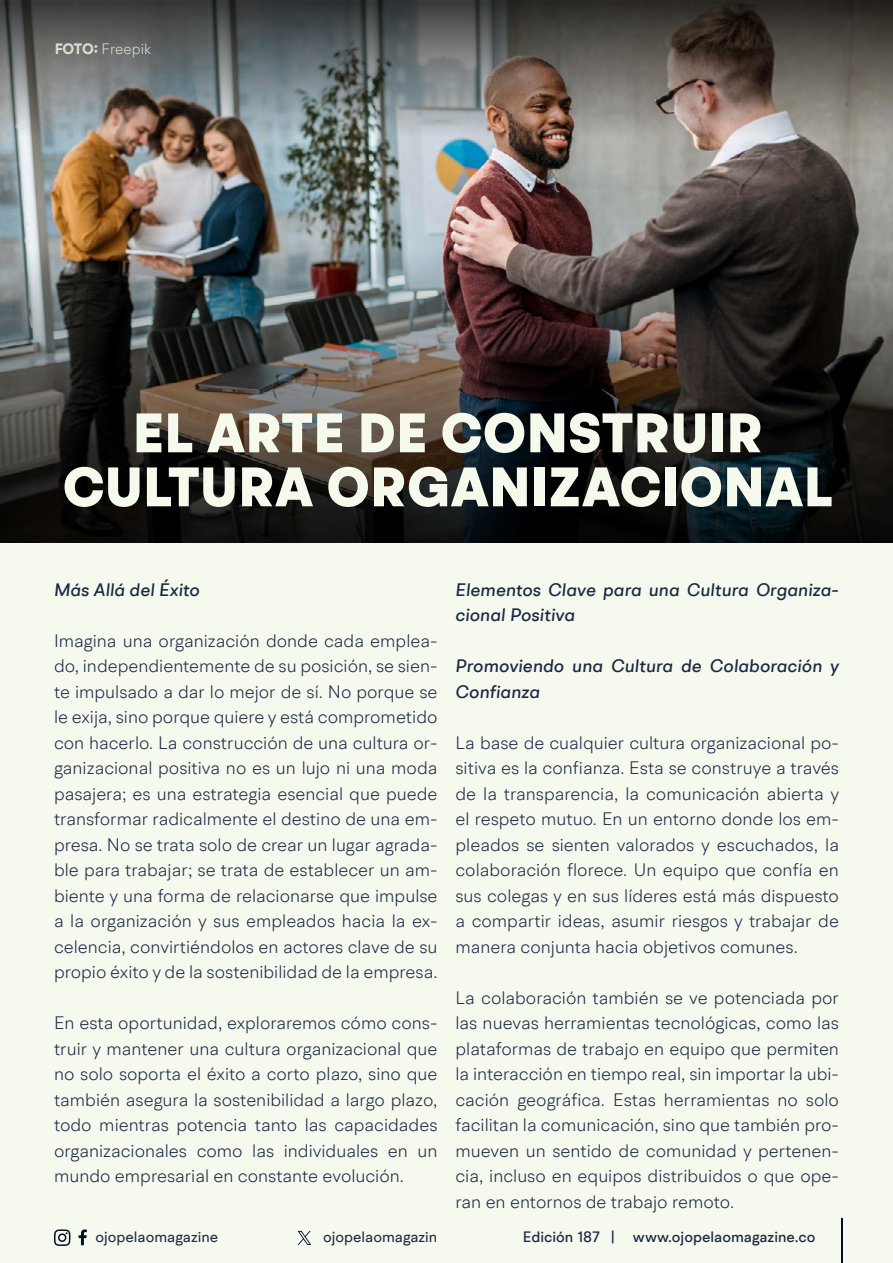
<style>
.page{position:relative;width:893px;height:1263px;background:#f6f9ee}
.page>*{position:absolute;margin:0;border:0;box-sizing:border-box;transform-origin:0 0}
.t1{font:900 55.5px/54px "BR Hendrix";letter-spacing:.01em;color:#f5faed;text-align:center}
.t2{font:300 18px/25.5px "BR Hendrix";color:#1b2943;text-align:justify}
.t3{font:italic 500 18px/25.5px "BR Hendrix";color:#1b2943}
.t4{font:500 15px "BR Hendrix";color:#1b2943}
.t5{font:15px "BR Hendrix";color:#1b2943}
.t6{font:300 15px "BR Hendrix";color:#f5faed}
.s1{font-weight:700}
</style>
<div class="page">
<svg style="left:79px;top:1229px;width:8px;height:16px"></svg>
<svg style="left:54px;top:1229px;width:17px;height:17px"></svg>
<hr style="left:841px;top:1219px;width:1px;height:44px;background:#000f2b">
<svg style="left:298px;top:1231px;width:13px;height:14px"></svg>
<img style="left:0;top:136px;width:893px;height:113px">
<img style="left:0;top:249px;width:893px;height:294px">
<img style="left:0;top:0;width:893px;height:136px">
<p class="t6" style="left:54px;top:40px;width:99px"><span class="s1">FOTO:</span> Freepik</p>
<h1 class="t1" style="left:63px;top:407px;width:772px">EL ARTE DE CONSTRUIR<br>CULTURA ORGANIZACIONAL</h1>
<p class="t3" style="left:54px;top:577px;width:147px">Más Allá del Éxito</p>
<p class="t2" style="left:54px;top:627px;width:385px">Imagina una organización donde cada emplea&shy;do, independientemente de su posición, se sien&shy;te impulsado a dar lo mejor de sí. No porque se le exija, sino porque quiere y está comprometido con hacerlo. La construcción de una cultura or&shy;ganizacional positiva no es un lujo ni una moda pasajera; es una estrategia esencial que puede transformar radicalmente el destino de una em&shy;presa. No se trata solo de crear un lugar agrada&shy;ble para trabajar; se trata de establecer un am&shy;biente y una forma de relacionarse que impulse a la organización y sus empleados hacia la ex&shy;celencia, convirtiéndolos en actores clave de su propio éxito y de la sostenibilidad de la empresa.</p>
<p class="t2" style="left:54px;top:1010px;width:385px">En esta oportunidad, exploraremos cómo cons&shy;truir y mantener una cultura organizacional que no solo soporta el éxito a corto plazo, sino que también asegura la sostenibilidad a largo plazo, todo mientras potencia tanto las capacidades organizacionales como las individuales en un mundo empresarial en constante evolución.</p>
<p class="t3" style="left:455px;top:577px;width:385px">Elementos Clave para una Cultura Organiza&shy;cional Positiva</p>
<p class="t3" style="left:455px;top:653px;width:385px">Promoviendo una Cultura de Colaboración y<br>Confianza</p>
<p class="t2" style="left:455px;top:729px;width:385px">La base de cualquier cultura organizacional po&shy;sitiva es la confianza. Esta se construye a través de la transparencia, la comunicación abierta y el respeto mutuo. En un entorno donde los em&shy;pleados se sienten valorados y escuchados, la colaboración florece. Un equipo que confía en sus colegas y en sus líderes está más dispuesto a compartir ideas, asumir riesgos y trabajar de manera conjunta hacia objetivos comunes.</p>
<p class="t2" style="left:455px;top:985px;width:385px">La colaboración también se ve potenciada por las nuevas herramientas tecnológicas, como las plataformas de trabajo en equipo que permiten la interacción en tiempo real, sin importar la ubi&shy;cación geográfica. Estas herramientas no solo facilitan la comunicación, sino que también pro&shy;mueven un sentido de comunidad y pertenen&shy;cia, incluso en equipos distribuidos o que ope&shy;ran en entornos de trabajo remoto.</p>
<p class="t5" style="left:96px;top:1227px;width:124px">ojopelaomagazine</p>
<p class="t5" style="left:323px;top:1227px;width:116px">ojopelaomagazin</p>
<p class="t4" style="left:523px;top:1227px;width:294px">Edición 187 | www.ojopelaomagazine.co</p>
</div>
